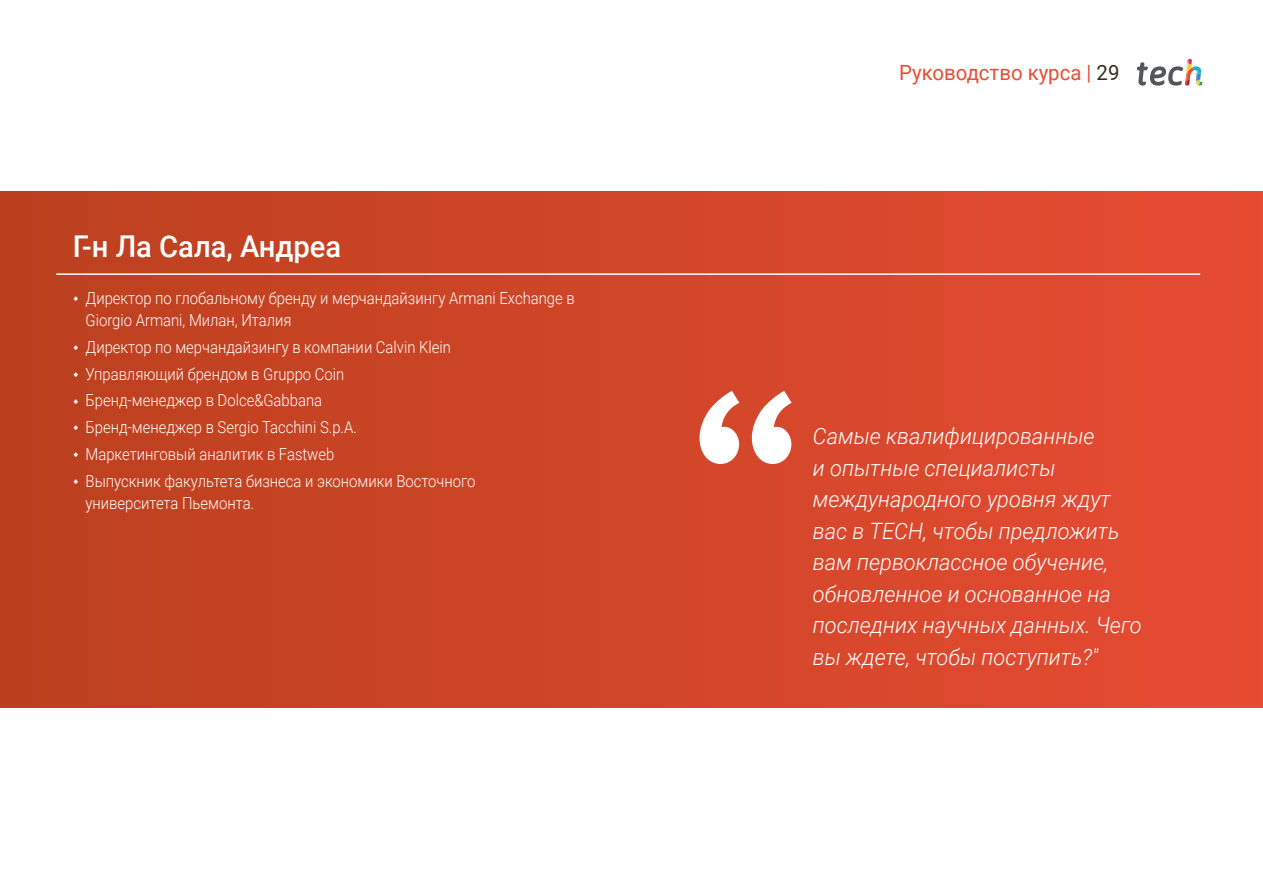
<style>
.page{position:relative;width:1263px;height:893px;background:#fff}
.page>*{position:absolute;margin:0;border:0;box-sizing:border-box;transform-origin:0 0}
.t1{font:500 30px "Roboto";color:#fff}
.t2{font:italic 300 22.5px/31.5px "Roboto";color:#fff}
.t3{font:21px "Roboto";color:#e94d35}
.t4{font:300 16.5px/26.7px "Roboto";color:#fff;scale:.9 1}
.s1{color:#312e20}
</style>
<div class="page">
<div style="left:0;top:191px;width:1263px;height:516px;background:linear-gradient(to right,#bb401e,#e74c33)"></div>
<svg style="left:699px;top:391px;width:93px;height:73px"></svg>
<hr style="left:56px;top:273px;width:1144px;height:2px;background:#fff">
<svg style="left:1137px;top:59px;width:65px;height:27px"></svg>
<svg style="left:74px;top:296px;width:4px;height:5px"></svg>
<svg style="left:74px;top:345px;width:4px;height:5px"></svg>
<svg style="left:74px;top:372px;width:4px;height:5px"></svg>
<svg style="left:74px;top:399px;width:4px;height:5px"></svg>
<svg style="left:74px;top:425px;width:4px;height:5px"></svg>
<svg style="left:74px;top:452px;width:4px;height:5px"></svg>
<svg style="left:74px;top:479px;width:4px;height:5px"></svg>
<h1 class="t1" style="left:73px;top:225px;width:270px">Г-н Ла Сала, Андреа</h1>
<p class="t4" style="left:86px;top:286px;width:545px;line-height:22.5px">Директор по глобальному бренду и мерчандайзингу Armani Exchange в<br>Giorgio Armani, Милан, Италия</p>
<p class="t4" style="left:86px;top:333px;width:435px">Директор по мерчандайзингу в компании Calvin Klein Управляющий брендом в Gruppo Coin<br>Бренд-менеджер в Dolce&amp;Gabbana<br>Бренд-менеджер в Sergio Tacchini S.p.A.<br>Маркетинговый аналитик в Fastweb<br>Выпускник факультета бизнеса и экономики Восточного</p>
<p class="t4" style="left:86px;top:489px;width:189px">университета Пьемонта.</p>
<p class="t3" style="left:899px;top:57px;width:222px">Руководство курса | <span class="s1">29</span></p>
<h2 class="t2" style="left:813px;top:420px;width:330px">Самые квалифицированные<br>и опытные специалисты международного уровня ждут вас в TECH, чтобы предложить вам первоклассное обучение, обновленное и основанное на последних научных данных. Чего вы ждете, чтобы поступить?"</h2>
</div>
